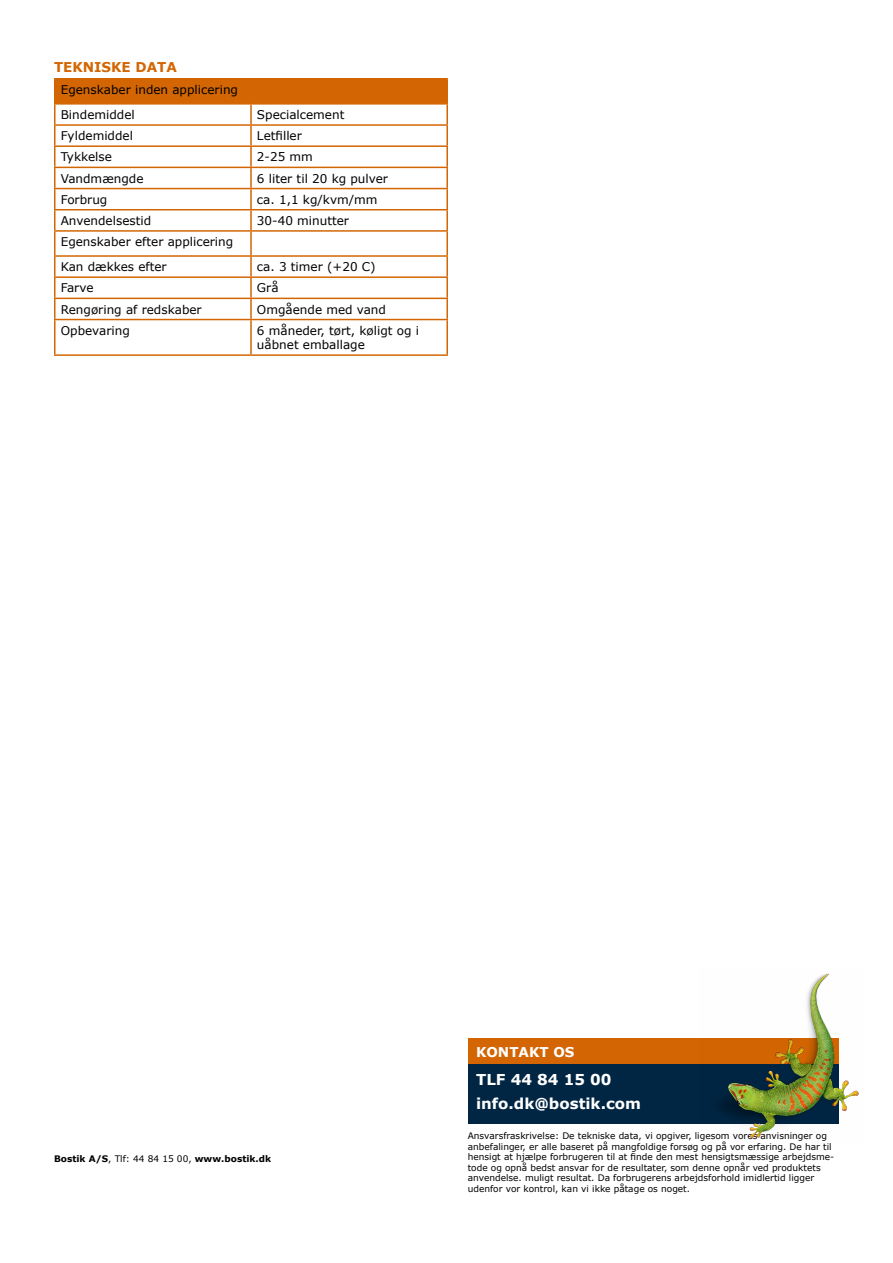
<style>
.page{position:relative;width:893px;height:1263px;background:#fff}
.page>*{position:absolute;margin:0;border:0;box-sizing:border-box;transform-origin:0 0}
.t1{font:700 15px/24px "Verdana";color:#fff}
.t2{font:700 13.5px "Verdana";color:#d36602}
.t3{font:700 13.5px "Verdana";color:#fff}
.t4{font:12px/25px "Verdana";color:#000}
.t5{font:9px/10.5px "Verdana";color:#000}
.t6{font:700 9px "Verdana";color:#000}
.s1{font-weight:400}
</style>
<div class="page">
<hr style="left:54px;top:354px;width:197px;height:2px;background:#d36602">
<hr style="left:251px;top:354px;width:197px;height:2px;background:#d36602">
<hr style="left:54px;top:147px;width:2px;height:20px;background:#d36602">
<hr style="left:54px;top:168px;width:2px;height:20px;background:#d36602">
<hr style="left:54px;top:189px;width:2px;height:20px;background:#d36602">
<hr style="left:54px;top:210px;width:2px;height:20px;background:#d36602">
<hr style="left:54px;top:232px;width:2px;height:23px;background:#d36602">
<svg style="left:54px;top:257px;width:2px;height:19px"></svg>
<hr style="left:54px;top:278px;width:2px;height:20px;background:#d36602">
<hr style="left:54px;top:299px;width:2px;height:20px;background:#d36602">
<hr style="left:54px;top:320px;width:2px;height:34px;background:#d36602">
<hr style="left:54px;top:78px;width:197px;height:2px;background:#d36602">
<hr style="left:251px;top:78px;width:197px;height:2px;background:#d36602">
<hr style="left:54px;top:145px;width:197px;height:2px;background:#d36602">
<hr style="left:251px;top:145px;width:197px;height:2px;background:#d36602">
<hr style="left:54px;top:167px;width:197px;height:1px;background:#d36602">
<hr style="left:251px;top:167px;width:197px;height:1px;background:#d36602">
<hr style="left:54px;top:188px;width:197px;height:1px;background:#d36602">
<hr style="left:251px;top:188px;width:197px;height:1px;background:#d36602">
<hr style="left:54px;top:209px;width:197px;height:1px;background:#d36602">
<hr style="left:251px;top:209px;width:197px;height:1px;background:#d36602">
<hr style="left:54px;top:230px;width:197px;height:2px;background:#d36602">
<hr style="left:251px;top:230px;width:197px;height:2px;background:#d36602">
<hr style="left:54px;top:255px;width:197px;height:2px;background:#d36602">
<hr style="left:251px;top:255px;width:197px;height:2px;background:#d36602">
<hr style="left:54px;top:276px;width:197px;height:2px;background:#d36602">
<hr style="left:251px;top:276px;width:197px;height:2px;background:#d36602">
<hr style="left:54px;top:298px;width:197px;height:1px;background:#d36602">
<hr style="left:251px;top:298px;width:197px;height:1px;background:#d36602">
<hr style="left:54px;top:319px;width:197px;height:1px;background:#d36602">
<hr style="left:251px;top:319px;width:197px;height:1px;background:#d36602">
<svg style="left:54px;top:79px;width:394px;height:66px"></svg>
<hr style="left:250px;top:147px;width:2px;height:20px;background:#d36602">
<hr style="left:446px;top:147px;width:2px;height:20px;background:#d36602">
<hr style="left:250px;top:168px;width:2px;height:20px;background:#d36602">
<hr style="left:446px;top:168px;width:2px;height:20px;background:#d36602">
<hr style="left:250px;top:189px;width:2px;height:20px;background:#d36602">
<hr style="left:446px;top:189px;width:2px;height:20px;background:#d36602">
<hr style="left:250px;top:210px;width:2px;height:20px;background:#d36602">
<hr style="left:446px;top:210px;width:2px;height:20px;background:#d36602">
<hr style="left:250px;top:232px;width:2px;height:23px;background:#d36602">
<hr style="left:446px;top:232px;width:2px;height:23px;background:#d36602">
<svg style="left:250px;top:257px;width:2px;height:19px"></svg>
<svg style="left:446px;top:257px;width:2px;height:19px"></svg>
<hr style="left:250px;top:278px;width:2px;height:20px;background:#d36602">
<hr style="left:446px;top:278px;width:2px;height:20px;background:#d36602">
<hr style="left:250px;top:299px;width:2px;height:20px;background:#d36602">
<hr style="left:446px;top:299px;width:2px;height:20px;background:#d36602">
<hr style="left:250px;top:320px;width:2px;height:34px;background:#d36602">
<hr style="left:446px;top:320px;width:2px;height:34px;background:#d36602">
<div style="left:469px;top:1063px;width:370px;height:61px;background:#002644"></div>
<div style="left:469px;top:1038px;width:370px;height:26px;background:#d36602"></div>
<img style="left:719px;top:973px;width:140px;height:165px">
<h2 class="t2" style="left:54px;top:58px;width:124px">TEKNISKE DATA</h2>
<h3 class="t4" style="left:61px;top:77px;width:179px">Egenskaber inden applicering<br>Bindemiddel</h3>
<h3 class="t4" style="left:257px;top:102px;width:89px">Specialcement</h3>
<h3 class="t4" style="left:61px;top:123px;width:74px">Fyldemiddel</h3>
<h3 class="t4" style="left:257px;top:123px;width:46px">Letfiller</h3>
<h3 class="t4" style="left:61px;top:144px;width:53px">Tykkelse</h3>
<h3 class="t4" style="left:257px;top:144px;width:57px">2-25 mm</h3>
<h3 class="t4" style="left:61px;top:166px;width:84px">Vandmængde</h3>
<h3 class="t4" style="left:257px;top:166px;width:133px">6 liter til 20 kg pulver</h3>
<h3 class="t4" style="left:61px;top:187px;width:48px">Forbrug</h3>
<h3 class="t4" style="left:257px;top:187px;width:122px">ca. 1,1 kg/kvm/mm</h3>
<h3 class="t4" style="left:61px;top:208px;width:92px">Anvendelsestid</h3>
<h3 class="t4" style="left:257px;top:208px;width:94px">30-40 minutter</h3>
<h3 class="t4" style="left:61px;top:229px;width:174px">Egenskaber efter applicering<br>Kan dækkes efter</h3>
<h3 class="t4" style="left:257px;top:254px;width:120px">ca. 3 timer (+20 C)</h3>
<h3 class="t4" style="left:61px;top:275px;width:34px">Farve</h3>
<h3 class="t4" style="left:257px;top:275px;width:23px">Grå</h3>
<h3 class="t4" style="left:61px;top:297px;width:142px">Rengøring af redskaber</h3>
<h3 class="t4" style="left:257px;top:297px;width:131px">Omgående med vand</h3>
<h3 class="t4" style="left:61px;top:318px;width:71px">Opbevaring</h3>
<h3 class="t4" style="left:257px;top:323px;width:164px;line-height:14.4px">6 måneder, tørt, køligt og i uåbnet emballage</h3>
<p class="t6" style="left:54px;top:1152px;width:219px">Bostik A/S<span class="s1">, Tlf: 44 84 15 00,</span> www.bostik.dk</p>
<h2 class="t3" style="left:476px;top:1042px;width:100px">KONTAKT OS</h2>
<h1 class="t1" style="left:476px;top:1067px;width:166px">TLF 44 84 15 00 info.dk@bostik.com</h1>
<p class="t5" style="left:468px;top:1130px;width:368px">Ansvarsfraskrivelse: De tekniske data, vi opgiver, ligesom vores anvisninger og anbefalinger, er alle baseret på mangfoldige forsøg og på vor erfaring. De har til hensigt at hjælpe forbrugeren til at finde den mest hensigtsmæssige arbejdsme&shy;tode og opnå bedst ansvar for de resultater, som denne opnår ved produktets anvendelse. muligt resultat. Da forbrugerens arbejdsforhold imidlertid ligger udenfor vor kontrol, kan vi ikke påtage os noget.</p>
</div>
